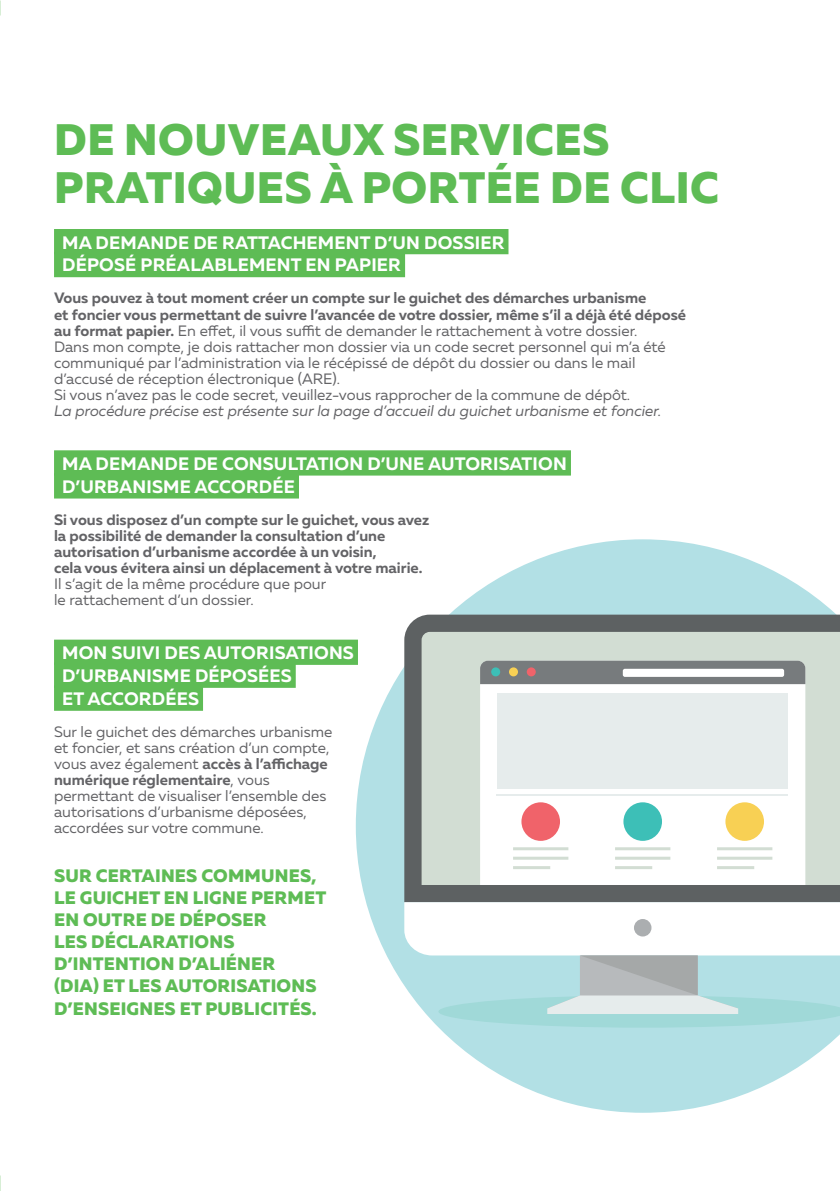
<style>
.page{position:relative;width:840px;height:1191px;background:#fff}
.page>*{position:absolute;margin:0;border:0;box-sizing:border-box;transform-origin:0 0}
.t1{font:800 44px/48px "Muller";letter-spacing:.01em;color:#5ebc55}
.t2{font:700 18px/23px "Muller";letter-spacing:.01em;color:#fff}
.t3{font:800 18px/22px "Muller";letter-spacing:.01em;color:#5ebc55}
.t4{font:15px/16px "Muller";color:#636366}
.t5{font:700 15px/16px "Muller";color:#636366}
.t6{font:italic 15px "Muller";color:#636366}
.s1{font-weight:700}
</style>
<div class="page">
<svg style="left:355px;top:539px;width:484px;height:573px;fill:#b2e0e5"></svg>
<div style="left:404px;top:614px;width:435px;height:288px;background:#5d6162"></div>
<div style="left:421px;top:632px;width:418px;height:253px;background:#d2ddd3"></div>
<svg style="left:480px;top:684px;width:324px;height:201px"></svg>
<svg style="left:480px;top:660px;width:324px;height:24px;background:#7c8081"></svg>
<div style="left:622px;top:669px;width:161px;height:8px;background:#fff;border-radius:2px"></div>
<div style="left:491px;top:667px;width:9px;height:9px;background:#3dbfb7;border-radius:50%"></div>
<div style="left:508px;top:667px;width:9px;height:9px;background:#f8d054;border-radius:50%"></div>
<div style="left:526px;top:667px;width:9px;height:9px;background:#f0636a;border-radius:50%"></div>
<div style="left:497px;top:692px;width:290px;height:96px;background:#e6ecec"></div>
<div style="left:521px;top:802px;width:38px;height:39px;background:#f0636a;border-radius:50%"></div>
<div style="left:623px;top:802px;width:38px;height:39px;background:#3dbfb7;border-radius:50%"></div>
<div style="left:725px;top:802px;width:38px;height:39px;background:#f8d054;border-radius:50%"></div>
<hr style="left:512px;top:856px;width:56px;height:3px;background:#d2ddd3">
<hr style="left:512px;top:866px;width:38px;height:3px;background:#d2ddd3">
<hr style="left:512px;top:847px;width:56px;height:3px;background:#d2ddd3">
<hr style="left:614px;top:856px;width:56px;height:3px;background:#d2ddd3">
<hr style="left:614px;top:866px;width:38px;height:3px;background:#d2ddd3">
<hr style="left:614px;top:847px;width:56px;height:3px;background:#d2ddd3">
<hr style="left:716px;top:856px;width:56px;height:3px;background:#d2ddd3">
<hr style="left:716px;top:866px;width:37px;height:3px;background:#d2ddd3">
<hr style="left:716px;top:847px;width:56px;height:3px;background:#d2ddd3">
<hr style="left:496px;top:794px;width:291px;height:1px;background:#e6ecec">
<svg style="left:404px;top:902px;width:435px;height:125px"></svg>
<div style="left:54px;top:229px;width:454px;height:25px;background:#5ebc55"></div>
<div style="left:54px;top:252px;width:351px;height:25px;background:#5ebc55"></div>
<div style="left:54px;top:450px;width:516px;height:25px;background:#5ebc55"></div>
<div style="left:54px;top:473px;width:245px;height:25px;background:#5ebc55"></div>
<div style="left:54px;top:639px;width:304px;height:26px;background:#5ebc55"></div>
<div style="left:54px;top:662px;width:241px;height:26px;background:#5ebc55"></div>
<div style="left:54px;top:685px;width:149px;height:26px;background:#5ebc55"></div>
<svg style="left:0;top:0;width:1px;height:1191px"></svg>
<h1 class="t1" style="left:54px;top:115px;width:665px">DE NOUVEAUX SERVICES<br>PRATIQUES À PORTÉE DE CLIC</h1>
<p class="t2" style="left:62px;top:231px;width:443px">MA DEMANDE DE RATTACHEMENT D’UN DOSSIER<br>DÉPOSÉ PRÉALABLEMENT EN PAPIER</p>
<p class="t4" style="left:54px;top:290px;width:633px"><span class="s1">Vous pouvez à tout moment créer un compte sur le guichet des démarches urbanisme<br>et foncier vous permettant de suivre l’avancée de votre dossier, même s’il a déjà été déposé au format papier.</span> En effet, il vous suffit de demander le rattachement à votre dossier.<br>Dans mon compte, je dois rattacher mon dossier via un code secret personnel qui m’a été communiqué par l’administration via le récépissé de dépôt du dossier ou dans le mail d’accusé de réception électronique (ARE).<br>Si vous n’avez pas le code secret, veuillez-vous rapprocher de la commune de dépôt.</p>
<p class="t6" style="left:54px;top:401px;width:608px">La procédure précise est présente sur la page d’accueil du guichet urbanisme et foncier.</p>
<p class="t2" style="left:62px;top:452px;width:506px">MA DEMANDE DE CONSULTATION D’UNE AUTORISATION<br>D’URBANISME ACCORDÉE</p>
<p class="t5" style="left:54px;top:511px;width:376px">Si vous disposez d’un compte sur le guichet, vous avez la possibilité de demander la consultation d’une autorisation d’urbanisme accordée à un voisin,<br>cela vous évitera ainsi un déplacement à votre mairie.</p>
<p class="t4" style="left:54px;top:575px;width:273px">Il s’agit de la même procédure que pour le rattachement d’un dossier.</p>
<p class="t2" style="left:62px;top:641px;width:293px">MON SUIVI DES AUTORISATIONS<br>D’URBANISME DÉPOSÉES<br>ET ACCORDÉES</p>
<p class="t4" style="left:54px;top:723px;width:280px">Sur le guichet des démarches urbanisme et foncier, et sans création d’un compte, vous avez également <span class="s1">accès à l’affichage numérique réglementaire</span>, vous permettant de visualiser l’ensemble des autorisations d’urbanisme déposées, accordées sur votre commune.</p>
<p class="t3" style="left:54px;top:865px;width:273px">SUR CERTAINES COMMUNES,<br>LE GUICHET EN LIGNE PERMET<br>EN OUTRE DE DÉPOSER<br>LES DÉCLARATIONS<br>D’INTENTION D’ALIÉNER<br>(DIA) ET LES AUTORISATIONS<br>D’ENSEIGNES ET PUBLICITÉS.</p>
</div>
